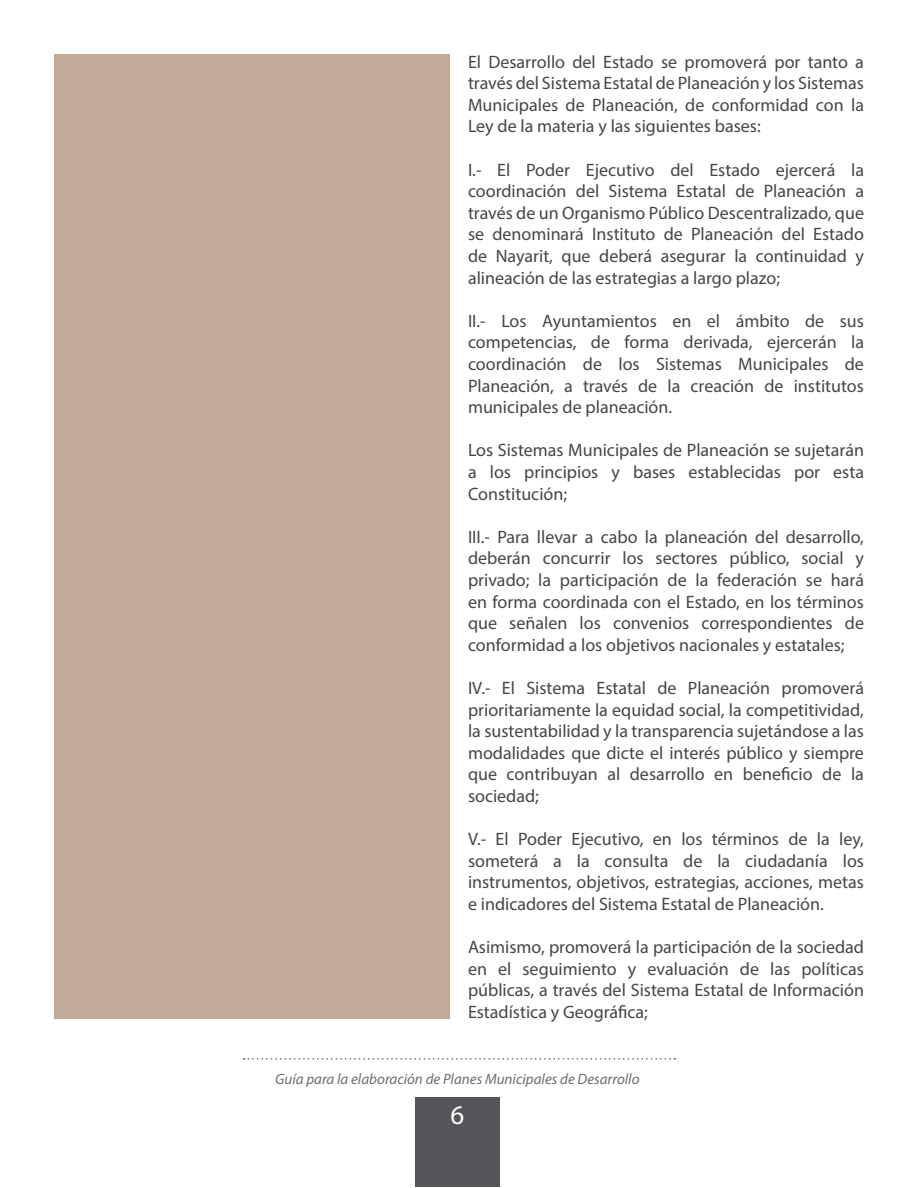
<style>
.page{position:relative;width:918px;height:1188px;background:#fff}
.page>*{position:absolute;margin:0;border:0;box-sizing:border-box;transform-origin:0 0}
.t1{font:27px "Myriad Pro";color:#fff}
.t2{font:18px/21.6px "Myriad Pro";color:#454647;text-align:justify}
.t3{font:italic 15px "Myriad Pro";color:#6c6d70}
</style>
<div class="page">
<div style="left:54px;top:54px;width:396px;height:964px;background:#c2ab99"></div>
<div style="left:415px;top:1097px;width:85px;height:90px;background:#565458"></div>
<svg style="left:244px;top:1058px;width:431px;height:2px"></svg>
<p class="t2" style="left:468px;top:50px;width:398px">El Desarrollo del Estado se promoverá por tanto a través del Sistema Estatal de Planeación y los Sistemas Municipales de Planeación, de conformidad con la Ley de la materia y las siguientes bases:</p>
<p class="t2" style="left:468px;top:158px;width:398px">I.- El Poder Ejecutivo del Estado ejercerá la coordinación del Sistema Estatal de Planeación a través de un Organismo Público Descentralizado, que se denominará Instituto de Planeación del Estado de Nayarit, que deberá asegurar la continuidad y alineación de las estrategias a largo plazo;</p>
<p class="t2" style="left:468px;top:310px;width:398px">II.- Los Ayuntamientos en el ámbito de sus competencias, de forma derivada, ejercerán la coordinación de los Sistemas Municipales de Planeación, a través de la creación de institutos municipales de planeación.</p>
<p class="t2" style="left:468px;top:439px;width:398px">Los Sistemas Municipales de Planeación se sujetarán a los principios y bases establecidas por esta Constitución;</p>
<p class="t2" style="left:468px;top:526px;width:398px">III.- Para llevar a cabo la planeación del desarrollo, deberán concurrir los sectores público, social y privado; la participación de la federación se hará en forma coordinada con el Estado, en los términos que señalen los convenios correspondientes de conformidad a los objetivos nacionales y estatales;</p>
<p class="t2" style="left:468px;top:677px;width:398px">IV.- El Sistema Estatal de Planeación promoverá prioritariamente la equidad social, la competitividad, la sustentabilidad y la transparencia sujetándose a las modalidades que dicte el interés público y siempre que contribuyan al desarrollo en beneficio de la sociedad;</p>
<p class="t2" style="left:468px;top:828px;width:398px">V.- El Poder Ejecutivo, en los términos de la ley, someterá a la consulta de la ciudadanía los instrumentos, objetivos, estrategias, acciones, metas e indicadores del Sistema Estatal de Planeación.</p>
<p class="t2" style="left:468px;top:936px;width:398px">Asimismo, promoverá la participación de la sociedad en el seguimiento y evaluación de las políticas públicas, a través del Sistema Estatal de Información Estadística y Geográfica;</p>
<p class="t3" style="left:275px;top:1070px;width:366px">Guía para la elaboración de Planes Municipales de Desarrollo</p>
<p class="t1" style="left:450px;top:1098px;width:15px">6</p>
</div>
